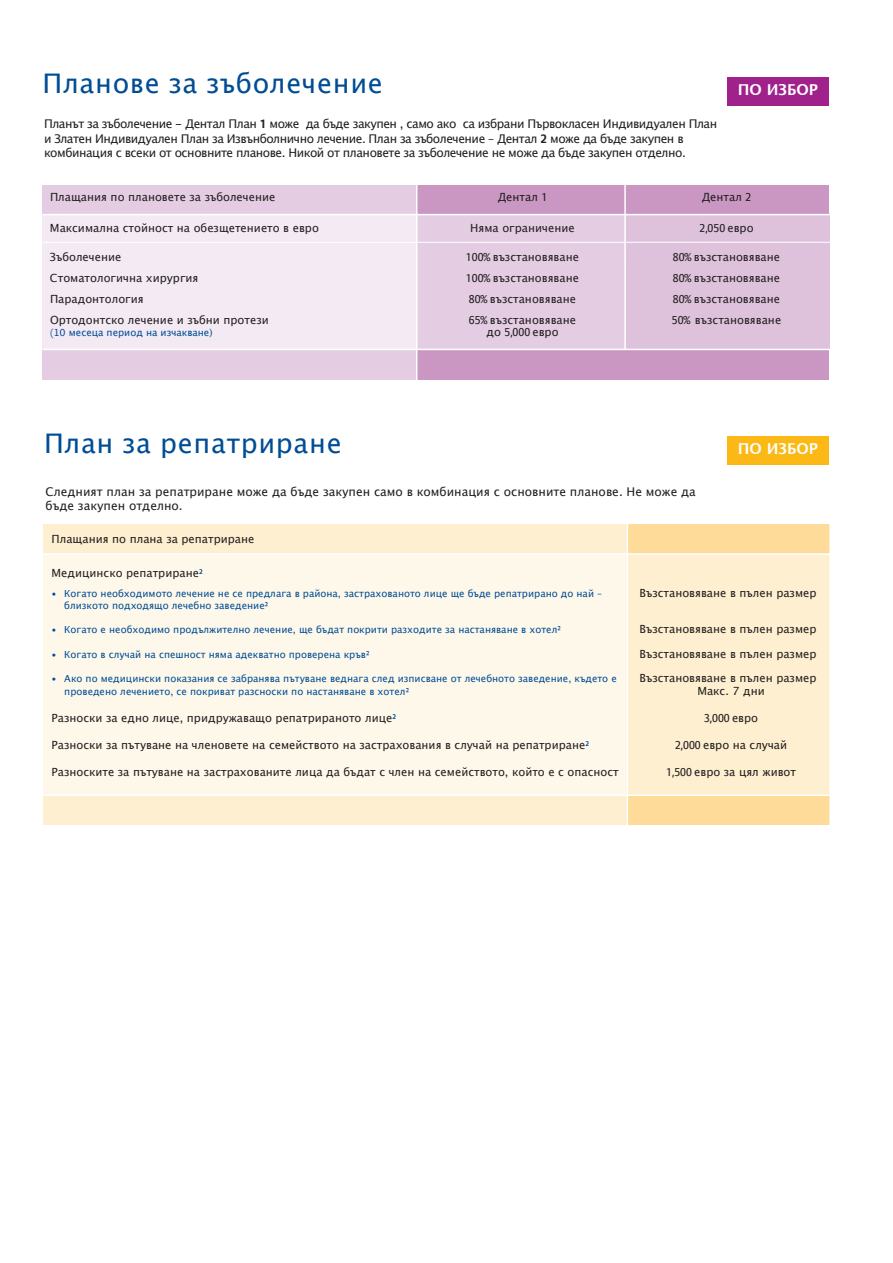
<style>
.page{position:relative;width:893px;height:1263px;background:#fff}
.page>*{position:absolute;margin:0;border:0;box-sizing:border-box;transform-origin:0 0}
.t1{font:27px "Lucida Grande";letter-spacing:.025em;color:#014d95}
.t2{font:700 15px "Lucida Grande";color:#fff}
.t3{font:12px/14.4px "Lucida Grande";letter-spacing:-.04em;color:#231f20}
.t4{font:12px/14.4px "Lucida Grande";color:#231f20}
.t5{font:11.25px "Lucida Grande";color:#231f20}
.t6{font:11.25px "Allianz Sans";color:#231f20}
.t7{font:9.75px "Lucida Grande";color:#014d95}
.s1{font-family:"Allianz Sans";font-weight:700}
.s2{font-family:"Allianz Sans"}
.s3{font-family:"Lucida Grande"}
.s4{font-family:"Allianz Sans";font-weight:300}
</style>
<div class="page">
<div style="left:43px;top:554px;width:786px;height:246px;background:#fef8eb"></div>
<div style="left:627px;top:554px;width:202px;height:246px;background:#feefd0"></div>
<div style="left:43px;top:524px;width:786px;height:30px;background:#feefd0"></div>
<div style="left:627px;top:524px;width:202px;height:30px;background:#fedb99"></div>
<div style="left:43px;top:795px;width:786px;height:30px;background:#feefd0"></div>
<div style="left:627px;top:795px;width:202px;height:30px;background:#fedb99"></div>
<hr style="left:627px;top:523px;width:1px;height:303px;background:#fff">
<hr style="left:38px;top:794px;width:791px;height:2px;background:#fff">
<hr style="left:43px;top:553px;width:791px;height:2px;background:#fff">
<div style="left:43px;top:215px;width:761px;height:147px;background:#f3eaf3"></div>
<div style="left:625px;top:213px;width:204px;height:136px;background:#dec2dc"></div>
<div style="left:43px;top:349px;width:786px;height:31px;background:#e4cde3"></div>
<div style="left:43px;top:185px;width:786px;height:30px;background:#e4cde3"></div>
<div style="left:417px;top:185px;width:412px;height:30px;background:#ca97c3"></div>
<div style="left:417px;top:215px;width:208px;height:148px;background:#e4cde3"></div>
<div style="left:417px;top:349px;width:412px;height:31px;background:#ca97c3"></div>
<hr style="left:624px;top:179px;width:2px;height:170px;background:#fff">
<hr style="left:43px;top:349px;width:786px;height:1px;background:#fff">
<hr style="left:43px;top:214px;width:790px;height:1px;background:#fff">
<hr style="left:416px;top:183px;width:1px;height:215px;background:#fff">
<hr style="left:43px;top:242px;width:801px;height:1px;background:#fff">
<div style="left:728px;top:77px;width:101px;height:28px;background:#a0218c"></div>
<div style="left:728px;top:436px;width:101px;height:28px;background:#fcb814"></div>
<h1 class="t1" style="left:43px;top:67px;width:342px">Планове за зъболечение</h1>
<p class="t3" style="left:44px;top:117px;width:675px">Планът за зъболечение - Дентал План <span class="s1">1</span> може да бъде закупен , само ако са избрани Първокласен Индивидуален План и Златен Индивидуален План за Извънболнично лечение. План за зъболечение – Дентал <span class="s1">2</span> може да бъде закупен в комбинация с всеки от основните планове. Никой от плановете за зъболечение не може да бъде закупен отделно.</p>
<h2 class="t2" style="left:738px;top:77px;width:82px">ПО ИЗБОР</h2>
<p class="t5" style="left:50px;top:191px;width:227px">Плащания по плановете за зъболечение</p>
<p class="t5" style="left:498px;top:191px;width:51px">Дентал <span class="s2">1</span></p>
<p class="t5" style="left:702px;top:191px;width:51px">Дентал <span class="s2">2</span></p>
<p class="t5" style="left:50px;top:222px;width:270px">Максимална стойност на обезщетението в евро</p>
<p class="t5" style="left:470px;top:222px;width:106px">Няма ограничение</p>
<p class="t6" style="left:699px;top:221px;width:56px">2,050 <span class="s3">евро</span></p>
<p class="t5" style="left:50px;top:250px;width:73px">Зъболечение</p>
<p class="t5" style="left:466px;top:250px;width:115px"><span class="s2">100%</span> възстановяване</p>
<p class="t5" style="left:673px;top:250px;width:109px"><span class="s2">80%</span> възстановяване</p>
<p class="t5" style="left:50px;top:271px;width:150px">Стоматологична хирургия</p>
<p class="t5" style="left:466px;top:271px;width:115px"><span class="s2">100%</span> възстановяване</p>
<p class="t5" style="left:673px;top:271px;width:109px"><span class="s2">80%</span> възстановяване</p>
<p class="t5" style="left:50px;top:292px;width:95px">Парадонтология</p>
<p class="t5" style="left:469px;top:292px;width:109px"><span class="s2">80%</span> възстановяване</p>
<p class="t5" style="left:673px;top:292px;width:109px"><span class="s2">80%</span> възстановяване</p>
<p class="t5" style="left:50px;top:313px;width:220px">Ортодонтско лечение и зъбни протези</p>
<p class="t5" style="left:469px;top:313px;width:109px"><span class="s2">65%</span> възстановяване</p>
<p class="t5" style="left:672px;top:313px;width:111px"><span class="s2">50%</span> възстановяване</p>
<p class="t7" style="left:50px;top:327px;width:164px"><span class="s4">(</span>10 месеца период на изчакване)</p>
<p class="t5" style="left:486px;top:326px;width:74px">до <span class="s2">5,000</span> евро</p>
<h1 class="t1" style="left:44px;top:427px;width:299px">План за репатриране</h1>
<p class="t4" style="left:46px;top:484px;width:652px">Следният план за репатриране може да бъде закупен само в комбинация с основните планове. Не може да бъде закупен отделно.</p>
<h2 class="t2" style="left:738px;top:436px;width:82px">ПО ИЗБОР</h2>
<p class="t5" style="left:52px;top:532px;width:204px">Плащания по плана за репатриране</p>
<p class="t5" style="left:52px;top:567px;width:153px">Медицинско репатриране<sup>2</sup></p>
<p class="t7" style="left:52px;top:588px;width:552px"><span class="s4">•</span> Когато необходимото лечение не се предлага в района, застрахованото лице ще бъде репатрирано до най –</p>
<p class="t5" style="left:640px;top:586px;width:178px">Възстановяване в пълен размер</p>
<p class="t7" style="left:64px;top:600px;width:205px">близкото подходящо лечебно заведение<span class="s2">²</span></p>
<p class="t7" style="left:52px;top:624px;width:511px"><span class="s4">•</span> Когато е необходимо продължително лечение, ще бъдат покрити разходите за настаняване в хотел<span class="s2">²</span></p>
<p class="t5" style="left:640px;top:623px;width:178px">Възстановяване в пълен размер</p>
<p class="t7" style="left:52px;top:649px;width:319px"><span class="s4">•</span> Когато в случай на спешност няма адекватно проверена кръв<span class="s2">²</span></p>
<p class="t5" style="left:640px;top:647px;width:178px">Възстановяване в пълен размер</p>
<p class="t7" style="left:52px;top:673px;width:567px"><span class="s4">•</span> Ако по медицински показания се забранява пътуване веднага след изписване от лечебното заведение, където е</p>
<p class="t5" style="left:640px;top:671px;width:178px">Възстановяване в пълен размер</p>
<p class="t7" style="left:64px;top:686px;width:346px">проведено лечението, се покриват разсноски по настаняване в хотел<span class="s2">²</span></p>
<p class="t5" style="left:697px;top:684px;width:69px">Макс. 7 дни</p>
<p class="t5" style="left:52px;top:711px;width:346px">Разноски за едно лице, придружаващо репатрираното лице<sup>2</sup></p>
<p class="t6" style="left:704px;top:711px;width:56px">3,000 <span class="s3">евро</span></p>
<p class="t5" style="left:52px;top:738px;width:539px">Разноски за пътуване на членовете на семейството на застрахования в случай на репатриране<sup>2</sup></p>
<p class="t5" style="left:675px;top:738px;width:114px"><span class="s2">2,000</span> евро на случай</p>
<p class="t5" style="left:52px;top:765px;width:569px">Разноските за пътуване на застрахованите лица да бъдат с член на семейството, който е с опасност</p>
<p class="t5" style="left:666px;top:765px;width:131px"><span class="s2">1,500</span> евро за цял живот</p>
</div>
